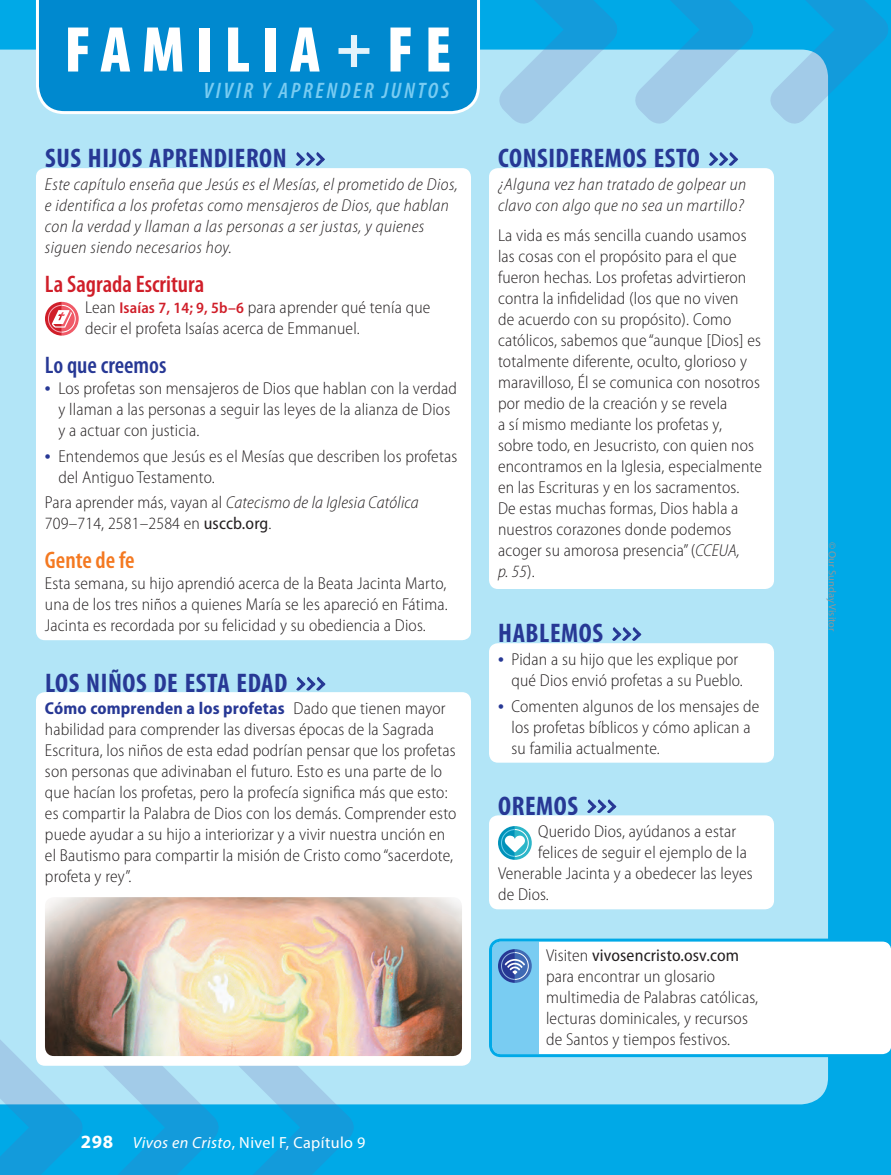
<style>
.page{position:relative;width:891px;height:1175px;background:#00a9e7}
.page>*{position:absolute;margin:0;border:0;box-sizing:border-box;transform-origin:0 0}
.t1{font:900 condensed 65.25px "Myriad Pro";letter-spacing:.17em;color:#fff}
.t2{font:700 condensed 27px "Myriad Pro";letter-spacing:.02em;color:#273895}
.t3{font:600 condensed 24px "Myriad Pro";color:#d01e29}
.t4{font:600 condensed 24px "Myriad Pro";color:#273895}
.t5{font:600 condensed 24px "Myriad Pro";color:#f47921}
.t6{font:italic 600 condensed 22.5px "Myriad Pro";letter-spacing:.12em;color:#79ccf2}
.t7{font:300 semi-condensed 17.25px/21px "Myriad Pro";letter-spacing:.01em;color:#231f20}
.t8{font:italic 300 semi-condensed 17.25px/21px "Myriad Pro";letter-spacing:.025em;color:#231f20}
.t9{font:16.2px "Myriad Pro";letter-spacing:.025em;color:#fff}
.t10{font:10.5px "Myriad Pro";color:#939598}
.s1{font-weight:700;font-stretch:semi-expanded;font-size:60px;color:#e3f3fb}
.s2{font-weight:600;font-size:15.75px;color:#d01e29}
.s3{font-weight:700;font-stretch:normal;color:#273895}
.s4{font-style:italic}
.s5{font-weight:400}
.s6{font-weight:700;color:#273895}
.s7{font-weight:700;font-size:18.75px}
</style>
<div class="page">
<div style="left:0;top:50px;width:828px;height:1054px;background:#b2e5f7"></div>
<svg style="left:493px;top:0;width:130px;height:129px;background:#6dc5eb"></svg>
<svg style="left:95px;top:1065px;width:129px;height:110px;background:#43b6e6"></svg>
<svg style="left:230px;top:1065px;width:129px;height:110px;background:#43b6e6"></svg>
<div style="left:36px;top:0;width:444px;height:114px;background:#0089cf"></div>
<svg style="left:489px;top:938px;width:402px;height:119px"></svg>
<svg style="left:296px;top:677px;width:30px;height:14px"></svg>
<div style="left:36px;top:692px;width:435px;height:373px;background:#fff;border-radius:9px"></div>
<img style="left:45px;top:897px;width:417px;height:159px">
<svg style="left:296px;top:152px;width:29px;height:15px"></svg>
<div style="left:36px;top:168px;width:435px;height:472px;background:#fff;border-radius:9px"></div>
<svg style="left:45px;top:302px;width:34px;height:34px"></svg>
<svg style="left:709px;top:152px;width:29px;height:15px"></svg>
<div style="left:489px;top:168px;width:285px;height:421px;background:#fff;border-radius:9px"></div>
<svg style="left:612px;top:627px;width:29px;height:15px"></svg>
<div style="left:489px;top:643px;width:285px;height:119px;background:#fff;border-radius:9px"></div>
<svg style="left:587px;top:799px;width:29px;height:15px"></svg>
<div style="left:489px;top:815px;width:285px;height:94px;background:#fff;border-radius:9px"></div>
<svg style="left:498px;top:826px;width:34px;height:34px"></svg>
<svg style="left:0;top:1027px;width:84px;height:148px;background:#5ab0d6"></svg>
<svg style="left:629px;top:0;width:262px;height:129px;background:#53bde9"></svg>
<h1 class="t1" style="left:64px;top:13px;width:389px">FAMILIA<span class="s1">+</span>FE</h1>
<h3 class="t6" style="left:204px;top:79px;width:247px">VIVIR Y APRENDER JUNTOS</h3>
<h2 class="t2" style="left:45px;top:143px;width:243px">SUS HIJOS APRENDIERON</h2>
<p class="t8" style="left:45px;top:174px;width:414px">Este capítulo enseña que Jesús es el Mesías, el prometido de Dios, e identifica a los profetas como mensajeros de Dios, que hablan con la verdad y llaman a las personas a ser justas, y quienes siguen siendo necesarios hoy.</p>
<h3 class="t3" style="left:45px;top:271px;width:161px">La Sagrada Escritura</h3>
<p class="t7" style="left:85px;top:297px;width:347px">Lean <span class="s2">Isaías 7, 14; 9, 5b–6</span> para aprender qué tenía que decir el profeta Isaías acerca de Emmanuel.</p>
<h3 class="t4" style="left:45px;top:352px;width:123px">Lo que creemos</h3>
<p class="t7" style="left:58px;top:378px;width:400px;text-indent:-14px"><span class="s3">•</span> Los profetas son mensajeros de Dios que hablan con la verdad y llaman a las personas a seguir las leyes de la alianza de Dios y a actuar con justicia.</p>
<p class="t7" style="left:58px;top:446px;width:400px;text-indent:-14px"><span class="s3">•</span> Entendemos que Jesús es el Mesías que describen los profetas del Antiguo Testamento.</p>
<p class="t7" style="left:45px;top:492px;width:375px">Para aprender más, vayan al <span class="s4">Catecismo de la Iglesia Católica<br></span>709–714, 2581–2584 en <span class="s5">usccb.org</span>.</p>
<h3 class="t5" style="left:45px;top:547px;width:91px">Gente de fe</h3>
<p class="t7" style="left:45px;top:573px;width:404px;text-align:justify">Esta semana, su hijo aprendió acerca de la Beata Jacinta Marto, una de los tres niños a quienes María se les apareció en Fátima.<br>Jacinta es recordada por su felicidad y su obediencia a Dios.</p>
<h2 class="t2" style="left:45px;top:668px;width:244px">LOS NIÑOS DE ESTA EDAD</h2>
<p class="t7" style="left:45px;top:698px;width:413px"><span class="s6">Cómo comprenden a los profetas</span> Dado que tienen mayor habilidad para comprender las diversas épocas de la Sagrada Escritura, los niños de esta edad podrían pensar que los profetas son personas que adivinaban el futuro. Esto es una parte de lo que hacían los profetas, pero la profecía significa más que esto: es compartir la Palabra de Dios con los demás. Comprender esto puede ayudar a su hijo a interiorizar y a vivir nuestra unción en el Bautismo para compartir la misión de Cristo como “sacerdote, profeta y rey”.</p>
<p class="t9" style="left:81px;top:1133px;width:286px"><span class="s7">298</span> <span class="s4">Vivos en Cristo</span>, Nivel F, Capítulo 9</p>
<h2 class="t2" style="left:498px;top:143px;width:203px">CONSIDEREMOS ESTO</h2>
<p class="t8" style="left:498px;top:174px;width:250px">¿Alguna vez han tratado de golpear un clavo con algo que no sea un martillo?</p>
<p class="t7" style="left:498px;top:225px;width:265px">La vida es más sencilla cuando usamos las cosas con el propósito para el que fueron hechas. Los profetas advirtieron contra la infidelidad (los que no viven<br>de acuerdo con su propósito). Como católicos, sabemos que “aunque [Dios] es totalmente diferente, oculto, glorioso y maravilloso, Él se comunica con nosotros por medio de la creación y se revela<br>a sí mismo mediante los profetas y,<br>sobre todo, en Jesucristo, con quien nos encontramos en la Iglesia, especialmente en las Escrituras y en los sacramentos.<br>De estas muchas formas, Dios habla a nuestros corazones donde podemos acoger su amorosa presencia” (<span class="s4">CCEUA,<br>p. 55</span>).</p>
<h2 class="t2" style="left:498px;top:618px;width:106px">HABLEMOS</h2>
<p class="t7" style="left:498px;top:649px;width:246px;text-align:right"><span class="s3">•</span> Pidan a su hijo que les explique por qué Dios envió profetas a su Pueblo.</p>
<p class="t7" style="left:511px;top:696px;width:249px;text-indent:-14px"><span class="s3">•</span> Comenten algunos de los mensajes de los profetas bíblicos y cómo aplican a su familia actualmente.</p>
<h2 class="t2" style="left:498px;top:791px;width:81px">OREMOS</h2>
<p class="t7" style="left:538px;top:821px;width:199px">Querido Dios, ayúdanos a estar</p>
<p class="t7" style="left:538px;top:842px;width:210px">felices de seguir el ejemplo de la</p>
<p class="t7" style="left:498px;top:863px;width:256px">Venerable Jacinta y a obedecer las leyes</p>
<p class="t7" style="left:498px;top:884px;width:52px">de Dios.</p>
<p class="t7" style="left:546px;top:945px;width:214px">Visiten <span class="s5">vivosencristo.osv.com </span>para encontrar un glosario multimedia de Palabras católicas, lecturas dominicales, y recursos de Santos y tiempos festivos.</p>
<p class="t10" style="left:839px;top:542px;width:91px;rotate:90deg">© Our Sunday Visitor</p>
</div>
